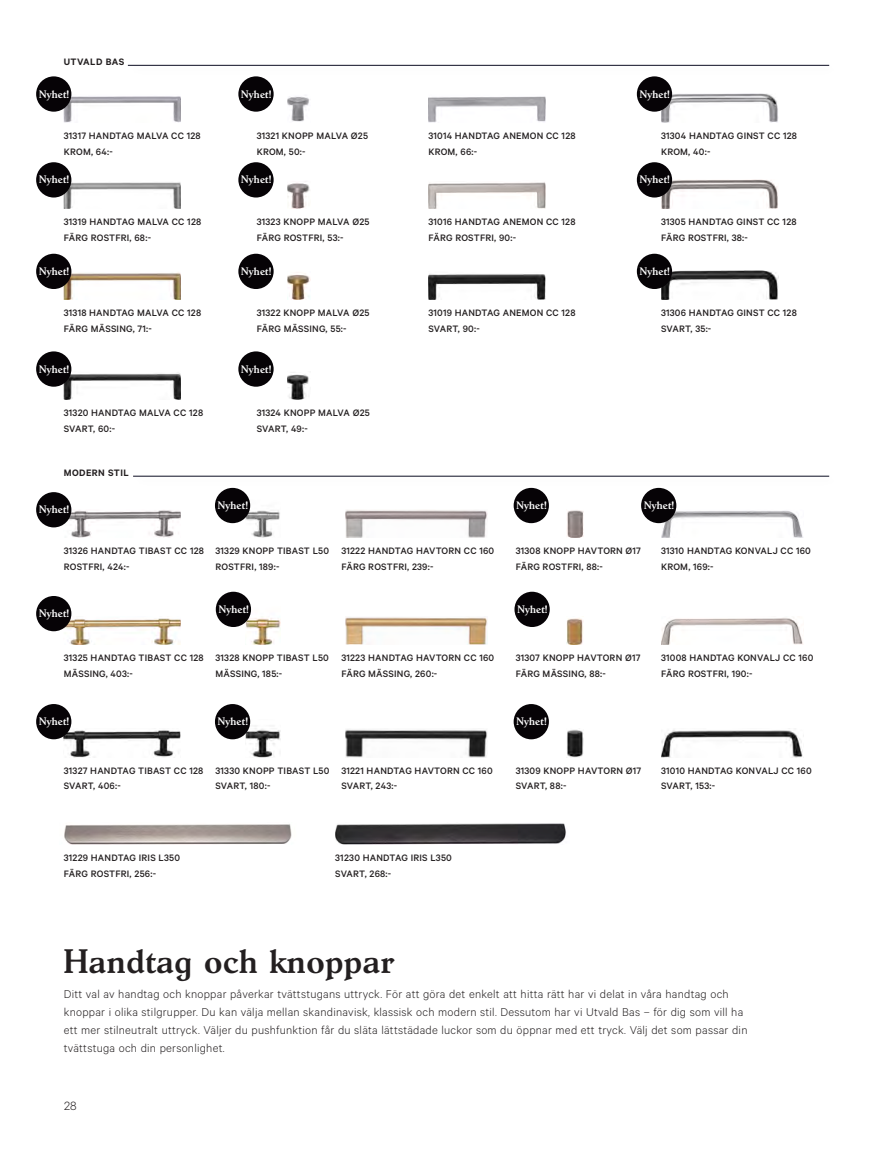
<style>
.page{position:relative;width:893px;height:1149px;background:#fff}
.page>*{position:absolute;margin:0;border:0;box-sizing:border-box;transform-origin:0 0}
.Rubrik_A{font:500 33px "Hoboken Serial";letter-spacing:.02em;color:#231f20}
.t1{font:300 13.5px "Calibre";color:#231f20}
.Brödtext_A{font:300 12.75px/18px "Calibre";letter-spacing:.02em;color:#231f20}
.Brödtext_materialfakta{font:500 10.5px/15.8px "Calibre";letter-spacing:.02em;color:#231f20}
.Nyhet_mini{font:500 10.5px "Hoboken Serial";letter-spacing:.02em;color:#fff}
.Bildtext_VERSALER{font:600 10.5px "Calibre";letter-spacing:.04em;color:#231f20}
</style>
<div class="page">
<img style="left:64px;top:94px;width:117px;height:28px">
<img style="left:287px;top:95px;width:23px;height:27px">
<img style="left:287px;top:181px;width:23px;height:27px">
<img style="left:287px;top:274px;width:23px;height:25px">
<img style="left:287px;top:372px;width:22px;height:27px">
<img style="left:567px;top:510px;width:16px;height:27px">
<img style="left:567px;top:618px;width:16px;height:26px">
<img style="left:567px;top:729px;width:16px;height:28px">
<img style="left:246px;top:719px;width:35px;height:38px">
<img style="left:246px;top:609px;width:35px;height:35px">
<img style="left:246px;top:499px;width:34px;height:38px">
<img style="left:428px;top:96px;width:118px;height:26px">
<img style="left:661px;top:93px;width:117px;height:29px">
<img style="left:661px;top:179px;width:117px;height:29px">
<img style="left:661px;top:270px;width:117px;height:29px">
<img style="left:428px;top:182px;width:118px;height:26px">
<img style="left:428px;top:274px;width:118px;height:25px">
<img style="left:64px;top:180px;width:117px;height:28px">
<img style="left:64px;top:371px;width:117px;height:28px">
<img style="left:64px;top:509px;width:117px;height:28px">
<img style="left:346px;top:510px;width:142px;height:27px">
<img style="left:661px;top:509px;width:142px;height:28px">
<img style="left:661px;top:618px;width:142px;height:26px">
<img style="left:661px;top:730px;width:142px;height:27px">
<img style="left:346px;top:617px;width:142px;height:27px">
<img style="left:346px;top:729px;width:141px;height:28px">
<img style="left:64px;top:616px;width:117px;height:28px">
<img style="left:64px;top:728px;width:117px;height:29px">
<img style="left:64px;top:271px;width:117px;height:28px">
<img style="left:64px;top:824px;width:228px;height:20px">
<img style="left:335px;top:823px;width:231px;height:21px">
<div style="left:36px;top:76px;width:35px;height:36px;background:#060306;border-radius:50%"></div>
<div style="left:36px;top:492px;width:35px;height:35px;background:#060306;border-radius:50%"></div>
<div style="left:36px;top:162px;width:35px;height:35px;background:#060306;border-radius:50%"></div>
<div style="left:36px;top:595px;width:35px;height:36px;background:#060306;border-radius:50%"></div>
<div style="left:36px;top:254px;width:35px;height:35px;background:#060306;border-radius:50%"></div>
<div style="left:36px;top:703px;width:35px;height:36px;background:#060306;border-radius:50%"></div>
<div style="left:36px;top:351px;width:35px;height:35px;background:#060306;border-radius:50%"></div>
<div style="left:238px;top:76px;width:36px;height:36px;background:#060306;border-radius:50%"></div>
<div style="left:215px;top:487px;width:35px;height:36px;background:#060306;border-radius:50%"></div>
<div style="left:514px;top:487px;width:35px;height:36px;background:#060306;border-radius:50%"></div>
<div style="left:641px;top:487px;width:35px;height:36px;background:#060306;border-radius:50%"></div>
<div style="left:637px;top:76px;width:35px;height:36px;background:#060306;border-radius:50%"></div>
<div style="left:238px;top:162px;width:36px;height:35px;background:#060306;border-radius:50%"></div>
<div style="left:216px;top:591px;width:35px;height:35px;background:#060306;border-radius:50%"></div>
<div style="left:514px;top:591px;width:36px;height:35px;background:#060306;border-radius:50%"></div>
<div style="left:637px;top:162px;width:35px;height:35px;background:#060306;border-radius:50%"></div>
<div style="left:238px;top:254px;width:36px;height:35px;background:#060306;border-radius:50%"></div>
<div style="left:215px;top:703px;width:35px;height:36px;background:#060306;border-radius:50%"></div>
<div style="left:514px;top:703px;width:35px;height:36px;background:#060306;border-radius:50%"></div>
<div style="left:637px;top:254px;width:35px;height:35px;background:#060306;border-radius:50%"></div>
<div style="left:238px;top:351px;width:36px;height:35px;background:#060306;border-radius:50%"></div>
<div style="left:127px;top:61px;width:712px;height:17px;background:#231f20;opacity:.3"></div>
<hr style="left:128px;top:65px;width:701px;height:1px;background:#0c0d22">
<div style="left:132px;top:472px;width:707px;height:16px;background:#231f20;opacity:.3"></div>
<hr style="left:133px;top:476px;width:696px;height:1px;background:#0c0d22">
<p class="Bildtext_VERSALER" style="left:64px;top:56px;width:62px">UTVALD BAS</p>
<p class="Nyhet_mini" style="left:39px;top:87px;width:32px">Nyhet!</p>
<p class="Nyhet_mini" style="left:241px;top:87px;width:32px">Nyhet!</p>
<p class="Nyhet_mini" style="left:640px;top:87px;width:32px">Nyhet!</p>
<p class="Brödtext_materialfakta" style="left:428px;top:127px;width:149px">31014 HANDTAG ANEMON CC 128<br>KROM, 66:-</p>
<p class="Brödtext_materialfakta" style="left:64px;top:127px;width:138px">31317 HANDTAG MALVA CC 128<br>KROM, 64:-</p>
<p class="Brödtext_materialfakta" style="left:661px;top:127px;width:138px">31304 HANDTAG GINST CC 128<br>KROM, 40:-</p>
<p class="Brödtext_materialfakta" style="left:257px;top:127px;width:113px">31321 KNOPP MALVA Ø25<br>KROM, 50:-</p>
<p class="Nyhet_mini" style="left:39px;top:173px;width:32px">Nyhet!</p>
<p class="Nyhet_mini" style="left:241px;top:173px;width:32px">Nyhet!</p>
<p class="Nyhet_mini" style="left:640px;top:173px;width:32px">Nyhet!</p>
<p class="Brödtext_materialfakta" style="left:257px;top:213px;width:114px">31323 KNOPP MALVA Ø25<br>FÄRG ROSTFRI, 53:-</p>
<p class="Brödtext_materialfakta" style="left:428px;top:213px;width:149px">31016 HANDTAG ANEMON CC 128<br>FÄRG ROSTFRI, 90:-</p>
<p class="Brödtext_materialfakta" style="left:64px;top:213px;width:139px">31319 HANDTAG MALVA CC 128<br>FÄRG ROSTFRI, 68:-</p>
<p class="Brödtext_materialfakta" style="left:661px;top:213px;width:137px">31305 HANDTAG GINST CC 128<br>FÄRG ROSTFRI, 38:-</p>
<p class="Nyhet_mini" style="left:39px;top:265px;width:32px">Nyhet!</p>
<p class="Nyhet_mini" style="left:241px;top:265px;width:32px">Nyhet!</p>
<p class="Nyhet_mini" style="left:640px;top:265px;width:32px">Nyhet!</p>
<p class="Brödtext_materialfakta" style="left:257px;top:304px;width:114px">31322 KNOPP MALVA Ø25<br>FÄRG MÄSSING, 55:-</p>
<p class="Brödtext_materialfakta" style="left:428px;top:304px;width:149px">31019 HANDTAG ANEMON CC 128<br>SVART, 90:-</p>
<p class="Brödtext_materialfakta" style="left:64px;top:304px;width:139px">31318 HANDTAG MALVA CC 128<br>FÄRG MÄSSING, 71:-</p>
<p class="Brödtext_materialfakta" style="left:661px;top:304px;width:137px">31306 HANDTAG GINST CC 128<br>SVART, 35:-</p>
<p class="Nyhet_mini" style="left:39px;top:362px;width:32px">Nyhet!</p>
<p class="Nyhet_mini" style="left:241px;top:362px;width:32px">Nyhet!</p>
<p class="Brödtext_materialfakta" style="left:64px;top:404px;width:141px">31320 HANDTAG MALVA CC 128<br>SVART, 60:-</p>
<p class="Brödtext_materialfakta" style="left:257px;top:404px;width:115px">31324 KNOPP MALVA Ø25<br>SVART, 49:-</p>
<p class="Bildtext_VERSALER" style="left:64px;top:466px;width:66px">MODERN STIL</p>
<p class="Nyhet_mini" style="left:39px;top:503px;width:32px">Nyhet!</p>
<p class="Nyhet_mini" style="left:218px;top:499px;width:32px">Nyhet!</p>
<p class="Nyhet_mini" style="left:517px;top:499px;width:32px">Nyhet!</p>
<p class="Nyhet_mini" style="left:644px;top:499px;width:32px">Nyhet!</p>
<p class="Brödtext_materialfakta" style="left:64px;top:542px;width:142px">31326 HANDTAG TIBAST CC 128<br>ROSTFRI, 424:-</p>
<p class="Brödtext_materialfakta" style="left:341px;top:542px;width:154px">31222 HANDTAG HAVTORN CC 160<br>FÄRG ROSTFRI, 239:-</p>
<p class="Brödtext_materialfakta" style="left:516px;top:542px;width:127px">31308 KNOPP HAVTORN Ø17<br>FÄRG ROSTFRI, 88:-</p>
<p class="Brödtext_materialfakta" style="left:661px;top:542px;width:151px">31310 HANDTAG KONVALJ CC 160<br>KROM, 169:-</p>
<p class="Brödtext_materialfakta" style="left:215px;top:542px;width:115px">31329 KNOPP TIBAST L50<br>ROSTFRI, 189:-</p>
<p class="Nyhet_mini" style="left:39px;top:607px;width:32px">Nyhet!</p>
<p class="Nyhet_mini" style="left:219px;top:602px;width:32px">Nyhet!</p>
<p class="Nyhet_mini" style="left:517px;top:602px;width:32px">Nyhet!</p>
<p class="Brödtext_materialfakta" style="left:64px;top:649px;width:141px">31325 HANDTAG TIBAST CC 128<br>MÄSSING, 403:-</p>
<p class="Brödtext_materialfakta" style="left:341px;top:649px;width:154px">31223 HANDTAG HAVTORN CC 160<br>FÄRG MÄSSING, 260:-</p>
<p class="Brödtext_materialfakta" style="left:516px;top:649px;width:126px">31307 KNOPP HAVTORN Ø17<br>FÄRG MÄSSING, 88:-</p>
<p class="Brödtext_materialfakta" style="left:661px;top:649px;width:154px">31008 HANDTAG KONVALJ CC 160<br>FÄRG ROSTFRI, 190:-</p>
<p class="Brödtext_materialfakta" style="left:215px;top:649px;width:115px">31328 KNOPP TIBAST L50<br>MÄSSING, 185:-</p>
<p class="Nyhet_mini" style="left:39px;top:715px;width:32px">Nyhet!</p>
<p class="Nyhet_mini" style="left:218px;top:715px;width:32px">Nyhet!</p>
<p class="Nyhet_mini" style="left:517px;top:715px;width:32px">Nyhet!</p>
<p class="Brödtext_materialfakta" style="left:64px;top:762px;width:141px">31327 HANDTAG TIBAST CC 128<br>SVART, 406:-</p>
<p class="Brödtext_materialfakta" style="left:215px;top:762px;width:116px">31330 KNOPP TIBAST L50<br>SVART, 180:-</p>
<p class="Brödtext_materialfakta" style="left:341px;top:762px;width:153px">31221 HANDTAG HAVTORN CC 160<br>SVART, 243:-</p>
<p class="Brödtext_materialfakta" style="left:516px;top:762px;width:127px">31309 KNOPP HAVTORN Ø17<br>SVART, 88:-</p>
<p class="Brödtext_materialfakta" style="left:661px;top:762px;width:152px">31010 HANDTAG KONVALJ CC 160<br>SVART, 153:-</p>
<p class="Brödtext_materialfakta" style="left:64px;top:849px;width:118px">31229 HANDTAG IRIS L350<br>FÄRG ROSTFRI, 256:-</p>
<p class="Brödtext_materialfakta" style="left:335px;top:849px;width:118px">31230 HANDTAG IRIS L350<br>SVART, 268:-</p>
<p class="Rubrik_A" style="left:64px;top:941px;width:331px">Handtag och knoppar</p>
<p class="Brödtext_A" style="left:64px;top:983px;width:685px">Ditt val av handtag och knoppar påverkar tvättstugans uttryck. För att göra det enkelt att hitta rätt har vi delat in våra handtag och knoppar i olika stilgrupper. Du kan välja mellan skandinavisk, klassisk och modern stil. Dessutom har vi Utvald Bas – för dig som vill ha ett mer stilneutralt uttryck. Väljer du pushfunktion får du släta lättstädade luckor som du öppnar med ett tryck. Välj det som passar din tvättstuga och din personlighet.</p>
<p class="t1" style="left:64px;top:1097px;width:14px">28</p>
</div>
